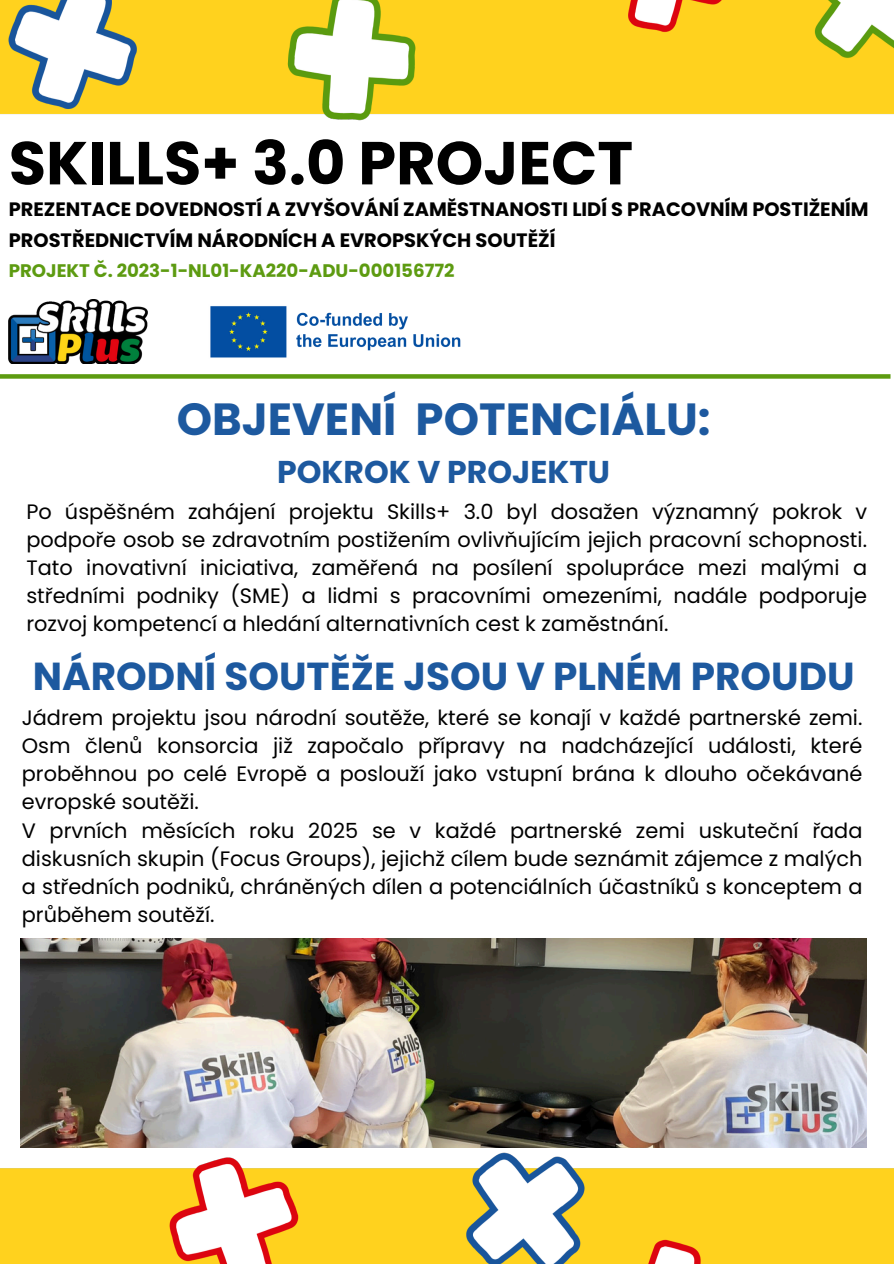
<style>
.page{position:relative;width:894px;height:1264px;background:#fff}
.page>*{position:absolute;margin:0;border:0;box-sizing:border-box;transform-origin:0 0}
.t1{font:700 60.6px "Poppins";color:#000}
.t2{font:700 45px "Poppins";color:#1d599f}
.t3{font:700 39px "Poppins";color:#1d599f}
.t4{font:700 31.5px "Poppins";color:#1d599f}
.t5{font:20.85px/28.2px "Poppins";color:#000;text-align:justify}
.t6{font:700 19.35px/30.3px "Poppins";color:#000}
.t7{font:700 18.15px "Poppins";color:#5d9b11}
</style>
<div class="page">
<img style="left:9px;top:299px;width:138px;height:64px">
<img style="left:210px;top:306px;width:251px;height:52px">
<div style="left:0;top:374px;width:890px;height:5px;background:#5d9b11"></div>
<img style="left:0;top:0;width:893px;height:121px">
<img style="left:20px;top:938px;width:846px;height:209px">
<img style="left:0;top:1147px;width:893px;height:116px">
<h1 class="t1" style="left:9px;top:121px;width:625px">SKILLS+ 3.0 PROJECT</h1>
<p class="t6" style="left:9px;top:194px;width:861px">PREZENTACE DOVEDNOSTÍ A ZVYŠOVÁNÍ ZAMĚSTNANOSTI LIDÍ S PRACOVNÍM POSTIŽENÍM<br>PROSTŘEDNICTVÍM NÁRODNÍCH A EVROPSKÝCH SOUTĚŽÍ</p>
<p class="t7" style="left:9px;top:258px;width:447px">PROJEKT Č. 2023-1-NL01-KA220-ADU-000156772</p>
<h2 class="t2" style="left:177px;top:388px;width:535px">OBJEVENÍ POTENCIÁLU:</h2>
<h2 class="t4" style="left:277px;top:450px;width:334px">POKROK V PROJEKTU</h2>
<h4 class="t5" style="left:26px;top:497px;width:841px">Po úspěšném zahájení projektu Skills+ 3.0 byl dosažen významný pokrok v podpoře osob se zdravotním postižením ovlivňujícím jejich pracovní schopnosti.<br>Tato inovativní iniciativa, zaměřená na posílení spolupráce mezi malými a středními podniky (SME) a lidmi s pracovními omezeními, nadále podporuje rozvoj kompetencí a hledání alternativních cest k zaměstnání.</h4>
<p class="t3" style="left:33px;top:649px;width:823px">NÁRODNÍ SOUTĚŽE JSOU V PLNÉM PROUDU</p>
<p class="t5" style="left:22px;top:703px;width:841px">Jádrem projektu jsou národní soutěže, které se konají v každé partnerské zemi.<br>Osm členů konsorcia již započalo přípravy na nadcházející události, které proběhnou po celé Evropě a poslouží jako vstupní brána k dlouho očekávané evropské soutěži.</p>
<p class="t5" style="left:22px;top:816px;width:841px">V prvních měsících roku 2025 se v každé partnerské zemi uskuteční řada diskusních skupin (Focus Groups), jejichž cílem bude seznámit zájemce z malých a středních podniků, chráněných dílen a potenciálních účastníků s konceptem a průběhem soutěží.</p>
</div>
